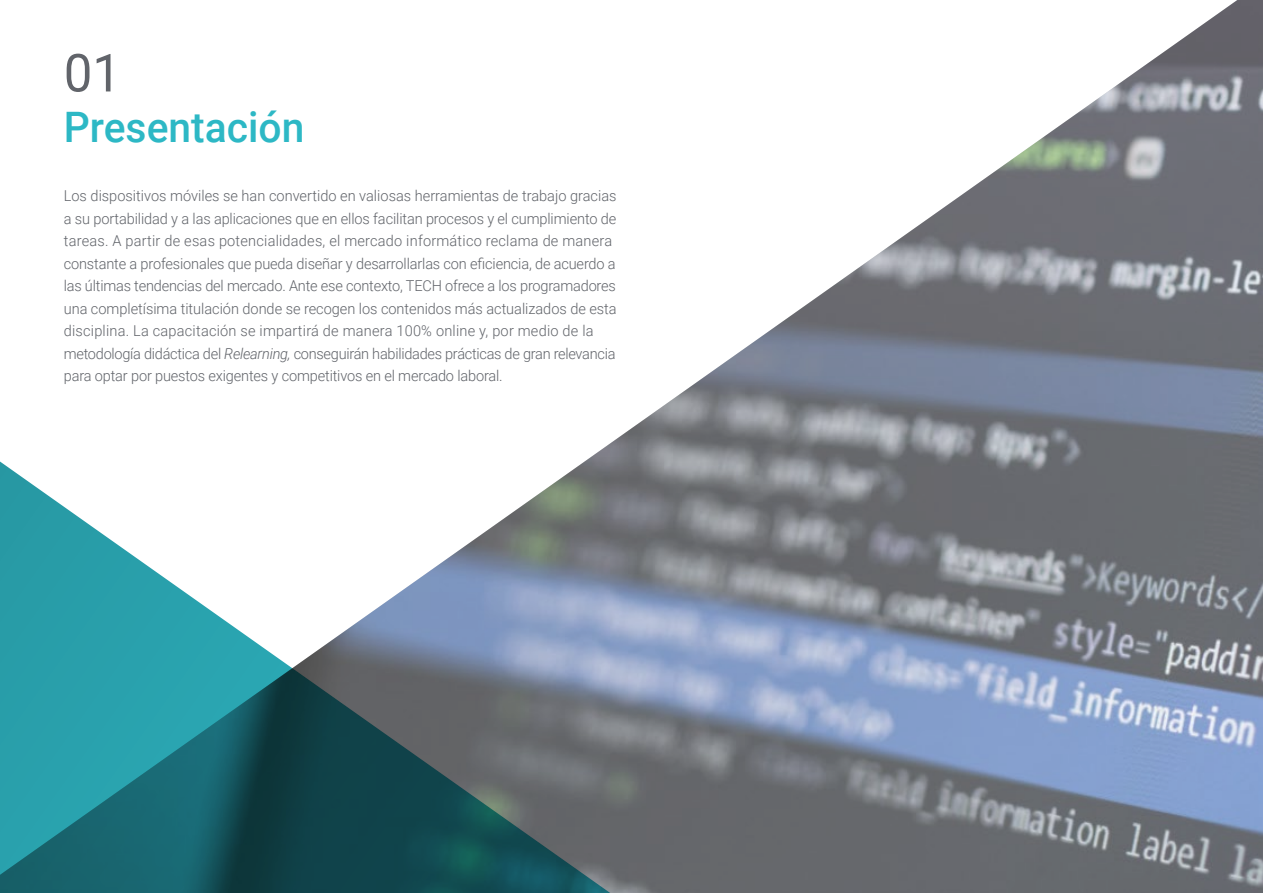
<style>
.page{position:relative;width:1263px;height:893px;background:#fff}
.page>*{position:absolute;margin:0;border:0;box-sizing:border-box;transform-origin:0 0}
.t1{font:52.5px "Roboto";color:#61646a}
.t2{font:500 42px "Roboto";color:#2db8c5}
.t3{font:300 15px/22.5px "Roboto";letter-spacing:-.01em;color:#61646a}
.s1{font-style:italic}
</style>
<div class="page">
<img style="left:606px;top:0;width:657px;height:893px">
<svg style="left:0;top:446px;width:640px;height:447px"></svg>
<h1 class="t1" style="left:64px;top:36px;width:59px">01</h1>
<h2 class="t2" style="left:64px;top:98px;width:242px">Presentación</h2>
<p class="t3" style="left:64px;top:184px;width:554px">Los dispositivos móviles se han convertido en valiosas herramientas de trabajo gracias a su portabilidad y a las aplicaciones que en ellos facilitan procesos y el cumplimiento de tareas. A partir de esas potencialidades, el mercado informático reclama de manera constante a profesionales que pueda diseñar y desarrollarlas con eficiencia, de acuerdo a las últimas tendencias del mercado. Ante ese contexto, TECH ofrece a los programadores una completísima titulación donde se recogen los contenidos más actualizados de esta disciplina. La capacitación se impartirá de manera 100% online y, por medio de la metodología didáctica del <span class="s1">Relearning,</span> conseguirán habilidades prácticas de gran relevancia para optar por puestos exigentes y competitivos en el mercado laboral.</p>
</div>
